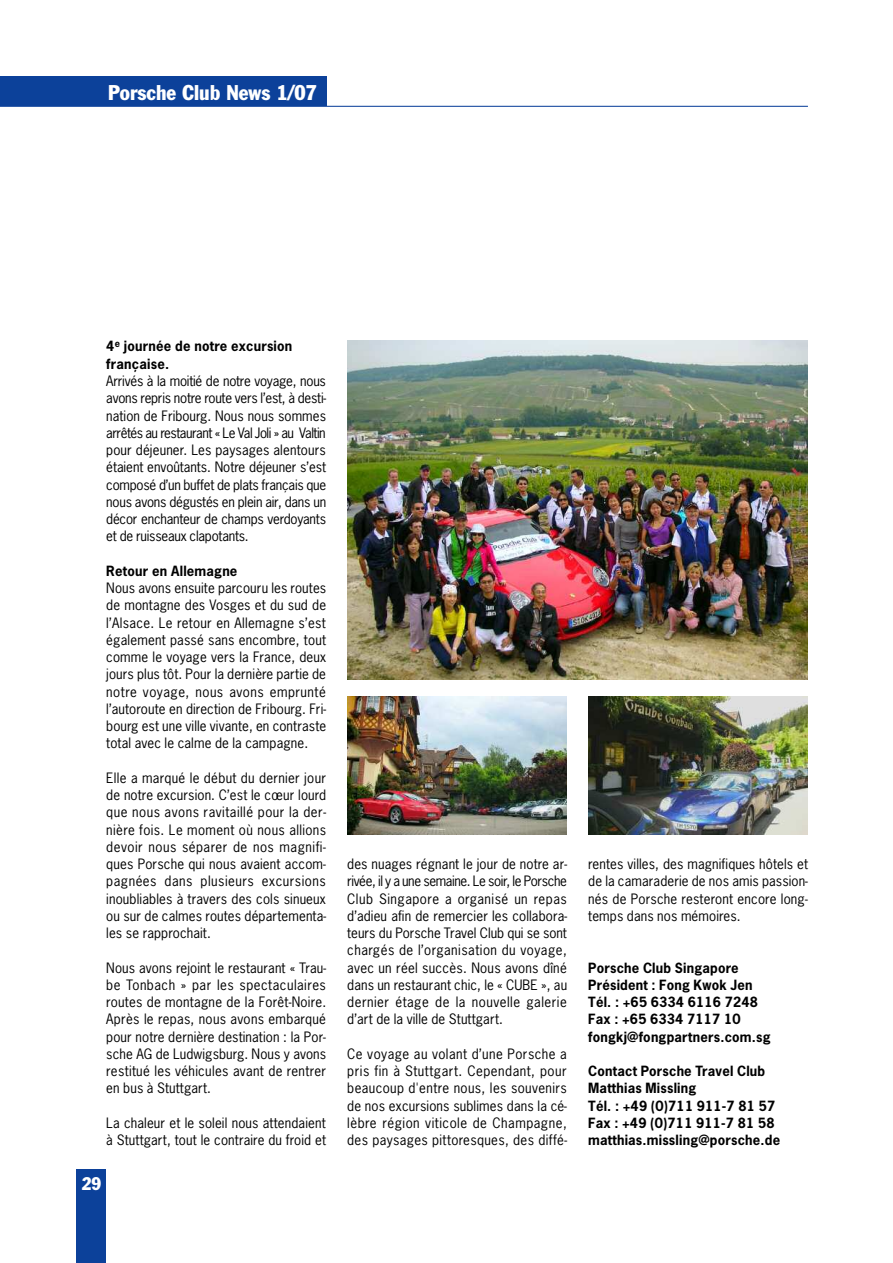
<style>
.page{position:relative;width:893px;height:1263px;background:#fff}
.page>*{position:absolute;margin:0;border:0;box-sizing:border-box;transform-origin:0 0}
.t1{font:condensed 21px "Franklin Gothic";color:#fff}
.t2{font:condensed 18px "Franklin Gothic";color:#fff}
.t3{font:13.5px/17.2px "News Gothic";letter-spacing:.01em;color:#000;text-align:justify}
.t4{font:700 13.35px/17.2px "News Gothic";letter-spacing:.015em;color:#000}
</style>
<div class="page">
<img style="left:347px;top:340px;width:461px;height:339px">
<img style="left:588px;top:696px;width:220px;height:138px">
<img style="left:347px;top:696px;width:220px;height:138px">
<div style="left:0;top:77px;width:326px;height:29px;background:#0c419a"></div>
<div style="left:77px;top:1169px;width:29px;height:94px;background:#0c419a"></div>
<hr style="left:0;top:106px;width:808px;height:1px;background:#0c419a">
<h1 class="t1" style="left:108px;top:85px;width:210px">Porsche Club News 1/07</h1>
<p class="t4" style="left:106px;top:338px;width:188px">4<sup>e</sup> journée de notre excursion française.</p>
<p class="t3" style="left:106px;top:373px;width:221px">Arrivés à la moitié de notre voyage, nous avons repris notre route vers l’est, à desti&shy;nation de Fribourg. Nous nous sommes arrêtés au restaurant « Le Val Joli » au Valtin pour déjeuner. Les paysages alentours étaient envoûtants. Notre déjeuner s’est composé d’un buffet de plats français que nous avons dégustés en plein air, dans un décor enchanteur de champs verdoyants et de ruisseaux clapotants.</p>
<p class="t4" style="left:106px;top:562px;width:133px">Retour en Allemagne</p>
<p class="t3" style="left:106px;top:580px;width:221px">Nous avons ensuite parcouru les routes de montagne des Vosges et du sud de l’Alsace. Le retour en Allemagne s’est également passé sans encombre, tout comme le voyage vers la France, deux jours plus tôt. Pour la dernière partie de notre voyage, nous avons emprunté l’autoroute en direction de Fribourg. Fri&shy;bourg est une ville vivante, en contraste total avec le calme de la campagne.</p>
<p class="t3" style="left:106px;top:769px;width:221px">Elle a marqué le début du dernier jour de notre excursion. C’est le coeur lourd que nous avons ravitaillé pour la der&shy;nière fois. Le moment où nous allions devoir nous séparer de nos magnifi&shy;ques Porsche qui nous avaient accom&shy;pagnées dans plusieurs excursions inoubliables à travers des cols sinueux ou sur de calmes routes départementa&shy;les se rapprochait.</p>
<p class="t3" style="left:106px;top:959px;width:221px">Nous avons rejoint le restaurant « Trau&shy;be Tonbach » par les spectaculaires routes de montagne de la Forêt-Noire.<br>Après le repas, nous avons embarqué pour notre dernière destination : la Por&shy;sche AG de Ludwigsburg. Nous y avons restitué les véhicules avant de rentrer en bus à Stuttgart.</p>
<p class="t3" style="left:106px;top:1114px;width:221px">La chaleur et le soleil nous attendaient à Stuttgart, tout le contraire du froid et</p>
<h2 class="t2" style="left:82px;top:1177px;width:21px">29</h2>
<p class="t3" style="left:347px;top:856px;width:221px">des nuages régnant le jour de notre ar&shy;rivée, il y a une semaine. Le soir, le Porsche Club Singapore a organisé un repas d’adieu afin de remercier les collabora&shy;teurs du Porsche Travel Club qui se sont chargés de l’organisation du voyage, avec un réel succès. Nous avons dîné dans un restaurant chic, le « CUBE », au dernier étage de la nouvelle galerie d’art de la ville de Stuttgart.</p>
<p class="t3" style="left:347px;top:1045px;width:221px">Ce voyage au volant d’une Porsche a pris fin à Stuttgart. Cependant, pour beaucoup d'entre nous, les souvenirs de nos excursions sublimes dans la cé&shy;lèbre région viticole de Champagne, des paysages pittoresques, des diffé-</p>
<p class="t3" style="left:588px;top:856px;width:221px">rentes villes, des magnifiques hôtels et de la camaraderie de nos amis passion&shy;nés de Porsche resteront encore long&shy;temps dans nos mémoires.</p>
<p class="t4" style="left:588px;top:959px;width:184px">Porsche Club Singapore<br>Président : Fong Kwok Jen<br>Tél. : +65 6334 6116 7248<br>Fax : +65 6334 7117 10 fongkj@fongpartners.com.sg</p>
<p class="t4" style="left:588px;top:1063px;width:193px">Contact Porsche Travel Club<br>Matthias Missling<br>Tél. : +49 (0)711 911-7 81 57<br>Fax : +49 (0)711 911-7 81 58 matthias.missling@porsche.de</p>
</div>
